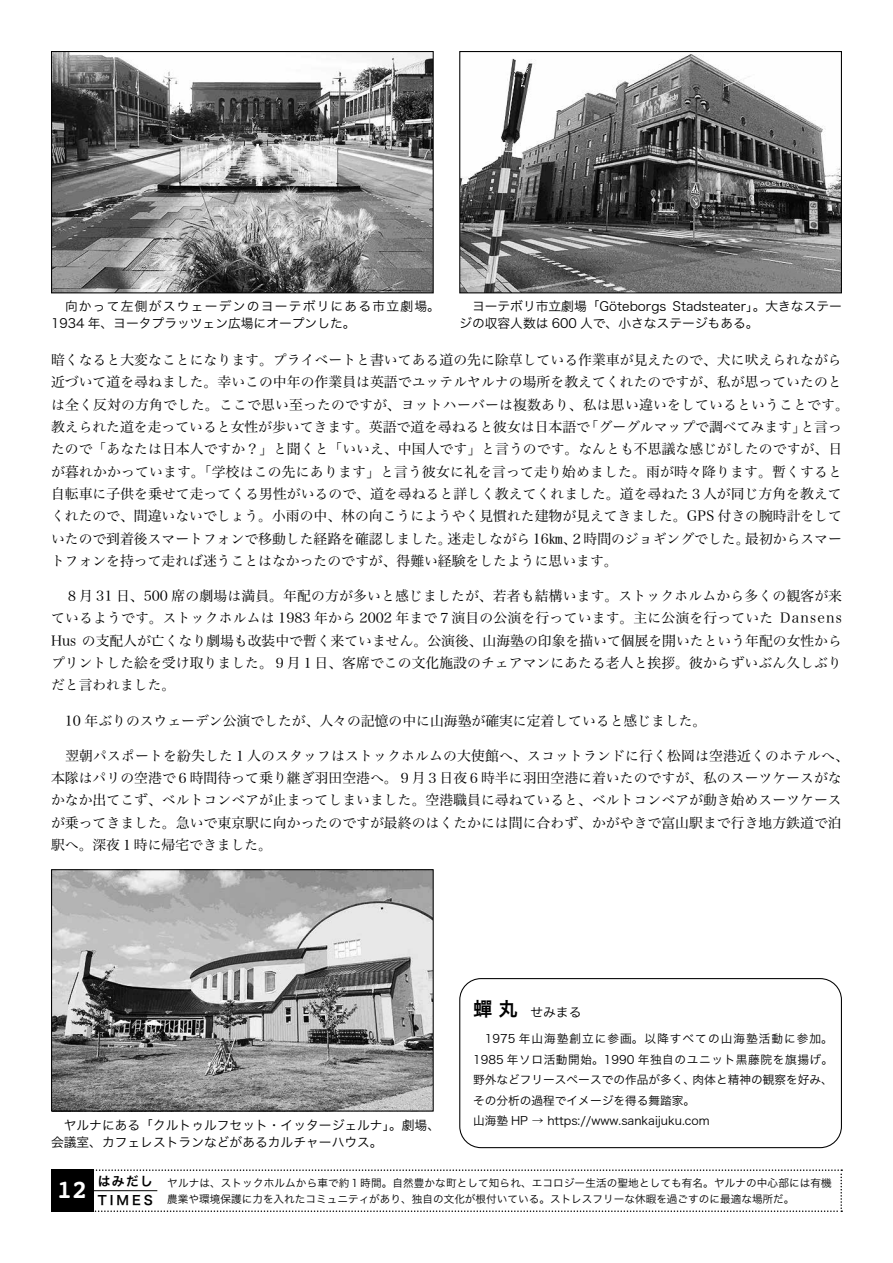
<style>
.page{position:relative;width:893px;height:1263px;background:#fff}
.page>*{position:absolute;margin:0;border:0;box-sizing:border-box;transform-origin:0 0}
.t1{font:700 25.5px "Courier";color:#fff}
.t2{font:13.8px/22.4px "Hira Min Pro W3";letter-spacing:.005em;color:#000}
.t3{font:12.75px/17px "Hira Kaku Pro W3";color:#000}
.t4{font:12.75px/17px "Hira Kaku Pro W3";letter-spacing:.095em;color:#000}
.t5{font:12.75px/19.2px "Hira Kaku Pro W6";letter-spacing:.235em;color:#000}
.t6{font:12.75px "Hira Kaku Pro N W3";color:#000}
.t7{font:11.7px/20.4px "Hira Kaku Pro N W3";color:#000;text-align:justify}
.t8{font:10.65px "Hira Kaku Pro W3";letter-spacing:.005em;color:#000}
.s1{font-family:"Hira Kaku Pro N W6";font-size:19.2px}
</style>
<div class="page">
<svg style="left:94px;top:1169px;width:748px;height:43px"></svg>
<div style="left:51px;top:1169px;width:43px;height:43px;background:#000"></div>
<hr style="left:94px;top:1190px;width:63px;height:1px;background:#000">
<img style="left:53px;top:53px;width:379px;height:238px">
<div style="left:51px;top:51px;width:383px;height:242px;border:1px solid #000"></div>
<img style="left:461px;top:54px;width:379px;height:237px">
<div style="left:459px;top:51px;width:383px;height:242px;border:1px solid #000"></div>
<div style="left:459px;top:978px;width:383px;height:170px;border:1px solid #000;border-radius:21px"></div>
<img style="left:53px;top:871px;width:379px;height:238px">
<div style="left:51px;top:869px;width:383px;height:242px;border:1px solid #000"></div>
<p class="t4" style="left:51px;top:297px;width:391px">　向かって左側がスウェーデンのヨーテボリにある市立劇場。<br>1934 年、ヨータプラッツェン広場にオープンした。</p>
<p class="t3" style="left:459px;top:297px;width:384px">　ヨーテボリ市立劇場「Göteborgs Stadsteater」。大きなステージの収容人数は 600 人で、小さなステージもある。</p>
<p class="t2" style="left:51px;top:347px;width:799px">暗くなると大変なことになります。プライベートと書いてある道の先に除草している作業車が見えたので、犬に吠えられながら近づいて道を尋ねました。幸いこの中年の作業員は英語でユッテルヤルナの場所を教えてくれたのですが、私が思っていたのとは全く反対の方角でした。ここで思い至ったのですが、ヨットハーバーは複数あり、私は思い違いをしているということです。教えられた道を走っていると女性が歩いてきます。英語で道を尋ねると彼女は日本語で「グーグルマップで調べてみます」と言ったので「あなたは日本人ですか？」と聞くと「いいえ、中国人です」と言うのです。なんとも不思議な感じがしたのですが、日が暮れかかっています。「学校はこの先にあります」と言う彼女に礼を言って走り始めました。雨が時々降ります。暫くすると自転車に子供を乗せて走ってくる男性がいるので、道を尋ねると詳しく教えてくれました。道を尋ねた３人が同じ方角を教えてくれたので、間違いないでしょう。小雨の中、林の向こうにようやく見慣れた建物が見えてきました。GPS 付きの腕時計をしていたので到着後スマートフォンで移動した経路を確認しました。迷走しながら 16㎞、２時間のジョギングでした。最初からスマートフォンを持って走れば迷うことはなかったのですが、得難い経験をしたように思います。</p>
<p class="t2" style="left:51px;top:583px;width:793px;text-align:justify">　８月 31 日、500 席の劇場は満員。年配の方が多いと感じましたが、若者も結構います。ストックホルムから多くの観客が来ているようです。ストックホルムは 1983 年から 2002 年まで７演目の公演を行っています。主に公演を行っていた Dansens Hus の支配人が亡くなり劇場も改装中で暫く来ていません。公演後、山海塾の印象を描いて個展を開いたという年配の女性からプリントした絵を受け取りました。９月１日、客席でこの文化施設のチェアマンにあたる老人と挨拶。彼からずいぶん久しぶりだと言われました。</p>
<p class="t2" style="left:51px;top:708px;width:657px">　10 年ぶりのスウェーデン公演でしたが、人々の記憶の中に山海塾が確実に定着していると感じました。</p>
<p class="t2" style="left:51px;top:743px;width:799px">　翌朝パスポートを紛失した１人のスタッフはストックホルムの大使館へ、スコットランドに行く松岡は空港近くのホテルへ、本隊はパリの空港で６時間待って乗り継ぎ羽田空港へ。９月３日夜６時半に羽田空港に着いたのですが、私のスーツケースがなかなか出てこず、ベルトコンベアが止まってしまいました。空港職員に尋ねていると、ベルトコンベアが動き始めスーツケースが乗ってきました。急いで東京駅に向かったのですが最終のはくたかには間に合わず、かがやきで富山駅まで行き地方鉄道で泊駅へ。深夜１時に帰宅できました。</p>
<p class="t6" style="left:473px;top:1001px;width:110px"><span class="s1">蟬 丸</span>　せみまる</p>
<p class="t7" style="left:473px;top:1028px;width:361px">　1975 年山海塾創立に参画。以降すべての山海塾活動に参加。1985 年ソロ活動開始。1990 年独自のユニット黒藤院を旗揚げ。野外などフリースペースでの作品が多く、肉体と精神の観察を好み、その分析の過程でイメージを得る舞踏家。</p>
<p class="t3" style="left:51px;top:1115px;width:391px">　ヤルナにある「クルトゥルフセット・イッタージェルナ」。劇場、</p>
<p class="t7" style="left:473px;top:1110px;width:238px">山海塾 HP → https://www.sankaijuku.com</p>
<p class="t3" style="left:51px;top:1132px;width:333px">会議室、カフェレストランなどがあるカルチャーハウス。</p>
<h1 class="t1" style="left:57px;top:1169px;width:32px">12</h1>
<p class="t5" style="left:98px;top:1171px;width:57px">はみだし<br>TIMES</p>
<p class="t8" style="left:167px;top:1173px;width:666px">ヤルナは、ストックホルムから車で約１時間。自然豊かな町として知られ、エコロジー生活の聖地としても有名。ヤルナの中心部には有機</p>
<p class="t8" style="left:167px;top:1189px;width:629px">農業や環境保護に力を入れたコミュニティがあり、独自の文化が根付いている。ストレスフリーな休暇を過ごすのに最適な場所だ。</p>
</div>
